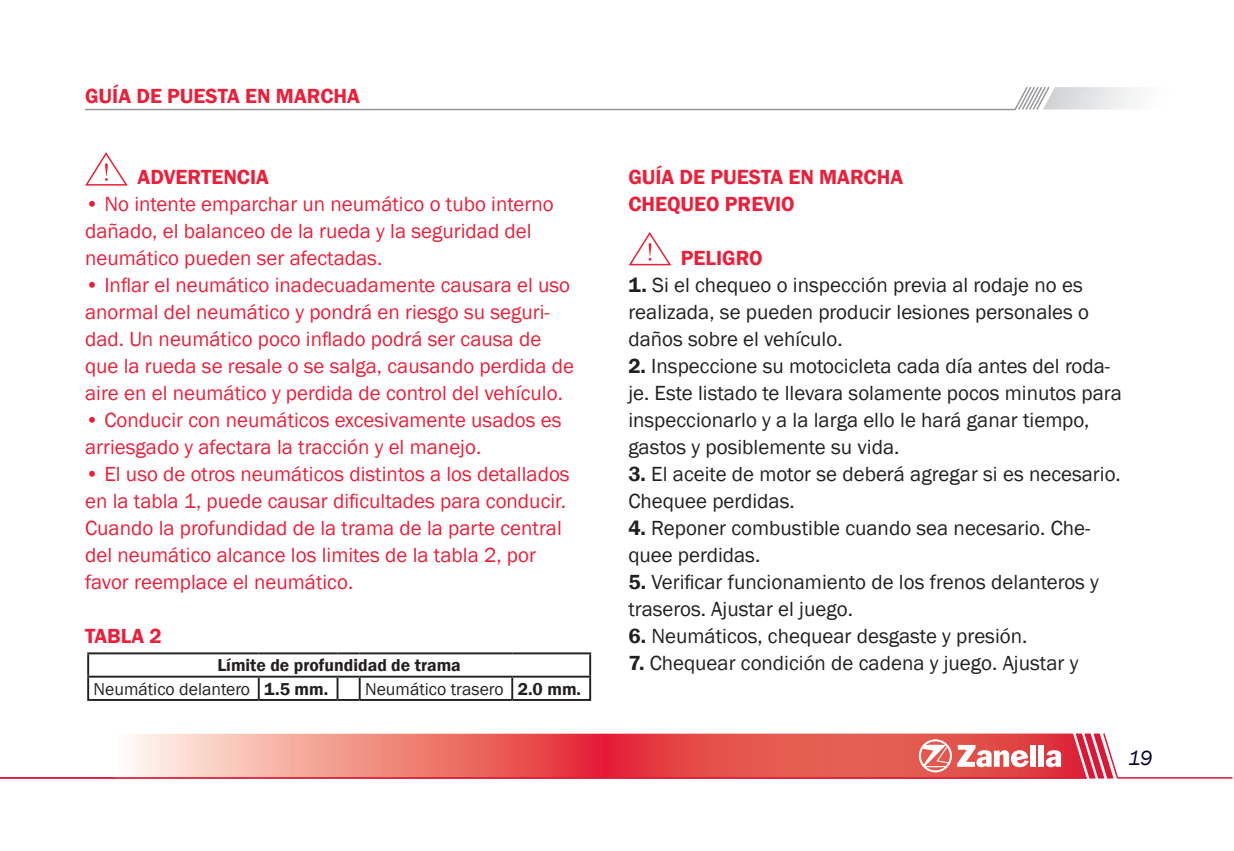
<style>
.page{position:relative;width:1234px;height:851px;background:#fff}
.page>*{position:absolute;margin:0;border:0;box-sizing:border-box;transform-origin:0 0}
.t1{font:21px/27px "Franklin Gothic";color:#eb1f39}
.t2{font:21px/27px "Franklin Gothic";color:#231f20}
.t3{font:600 21px/27px "Franklin Gothic";color:#eb1f39}
.t4{font:italic 21px "Franklin Gothic";color:#000030}
.t5{font:600 17.7px/23.4px "Franklin Gothic";color:#231f20}
.t6{font:17.7px "Franklin Gothic";color:#231f20}
.s1{font-weight:400}
.s2{font-weight:600}
</style>
<div class="page">
<svg style="left:134px;top:733px;width:941px;height:44px;background:#eb736d"></svg>
<svg style="left:1075px;top:733px;width:158px;height:46px"></svg>
<hr style="left:0;top:777px;width:1086px;height:1px;background:#dc1735">
<svg style="left:1045px;top:750px;width:15px;height:17px"></svg>
<div style="left:1030px;top:744px;width:5px;height:22px;background:#fff"></div>
<div style="left:1038px;top:744px;width:5px;height:22px;background:#fff"></div>
<svg style="left:957px;top:744px;width:71px;height:23px"></svg>
<svg style="left:918px;top:739px;width:33px;height:33px"></svg>
<svg style="left:85px;top:87px;width:1053px;height:24px"></svg>
<svg style="left:628px;top:232px;width:44px;height:34px"></svg>
<svg style="left:85px;top:152px;width:43px;height:34px"></svg>
<hr style="left:87px;top:652px;width:172px;height:2px;background:#231f20">
<hr style="left:87px;top:654px;width:2px;height:21px;background:#231f20">
<hr style="left:259px;top:652px;width:78px;height:2px;background:#231f20">
<hr style="left:337px;top:652px;width:22px;height:2px;background:#231f20">
<hr style="left:359px;top:652px;width:153px;height:2px;background:#231f20">
<hr style="left:512px;top:652px;width:79px;height:2px;background:#231f20">
<hr style="left:589px;top:654px;width:2px;height:21px;background:#231f20">
<hr style="left:87px;top:675px;width:172px;height:2px;background:#231f20">
<hr style="left:87px;top:677px;width:2px;height:21px;background:#231f20">
<hr style="left:259px;top:675px;width:78px;height:2px;background:#231f20">
<hr style="left:258px;top:677px;width:2px;height:21px;background:#231f20">
<hr style="left:337px;top:675px;width:22px;height:2px;background:#231f20">
<hr style="left:336px;top:677px;width:2px;height:21px;background:#231f20">
<hr style="left:359px;top:675px;width:153px;height:2px;background:#231f20">
<hr style="left:358px;top:677px;width:2px;height:21px;background:#231f20">
<hr style="left:512px;top:675px;width:79px;height:2px;background:#231f20">
<hr style="left:511px;top:677px;width:2px;height:21px;background:#231f20">
<hr style="left:589px;top:677px;width:2px;height:21px;background:#231f20">
<hr style="left:87px;top:698px;width:172px;height:2px;background:#231f20">
<hr style="left:259px;top:698px;width:78px;height:2px;background:#231f20">
<hr style="left:337px;top:698px;width:22px;height:2px;background:#231f20">
<hr style="left:359px;top:698px;width:153px;height:2px;background:#231f20">
<hr style="left:512px;top:698px;width:79px;height:2px;background:#231f20">
<p class="t3" style="left:85px;top:82px;width:276px">GUÍA DE PUESTA EN MARCHA</p>
<p class="t3" style="left:138px;top:163px;width:133px">ADVERTENCIA</p>
<p class="t1" style="left:85px;top:191px;width:470px">• No intente emparchar un neumático o tubo interno dañado, el balanceo de la rueda y la seguridad del neumático pueden ser afectadas.</p>
<p class="t1" style="left:85px;top:272px;width:490px">• Inflar el neumático inadecuadamente causara el uso anormal del neumático y pondrá en riesgo su seguri&shy;dad. Un neumático poco inflado podrá ser causa de que la rueda se resale o se salga, causando perdida de aire en el neumático y perdida de control del vehículo.</p>
<p class="t1" style="left:85px;top:407px;width:477px">• Conducir con neumáticos excesivamente usados es arriesgado y afectara la tracción y el manejo.</p>
<p class="t1" style="left:85px;top:461px;width:486px">• El uso de otros neumáticos distintos a los detallados en la tabla 1, puede causar dificultades para conducir.<br>Cuando la profundidad de la trama de la parte central del neumático alcance los limites de la tabla 2, por favor reemplace el neumático.</p>
<p class="t3" style="left:85px;top:623px;width:78px">TABLA 2</p>
<p class="t5" style="left:94px;top:653px;width:369px;text-indent:124px">Límite de profundidad de trama<br><span class="s1">Neumático delantero</span> 1.5 mm.</p>
<p class="t6" style="left:365px;top:677px;width:217px">Neumático trasero <span class="s2">2.0 mm.</span></p>
<p class="t3" style="left:628px;top:164px;width:276px">GUÍA DE PUESTA EN MARCHA<br>CHEQUEO PREVIO</p>
<p class="t3" style="left:680px;top:245px;width:83px">PELIGRO</p>
<p class="t2" style="left:628px;top:272px;width:462px"><span class="s2">1.</span> Si el chequeo o inspección previa al rodaje no es realizada, se pueden producir lesiones personales o daños sobre el vehículo.</p>
<p class="t2" style="left:628px;top:353px;width:495px"><span class="s2">2.</span> Inspeccione su motocicleta cada día antes del roda&shy;je. Este listado te llevara solamente pocos minutos para inspeccionarlo y a la larga ello le hará ganar tiempo, gastos y posiblemente su vida.</p>
<p class="t2" style="left:628px;top:461px;width:494px"><span class="s2">3.</span> El aceite de motor se deberá agregar si es necesario.<br>Chequee perdidas.</p>
<p class="t2" style="left:628px;top:515px;width:463px"><span class="s2">4.</span> Reponer combustible cuando sea necesario. Che&shy;quee perdidas.</p>
<p class="t2" style="left:628px;top:569px;width:472px"><span class="s2">5.</span> Verificar funcionamiento de los frenos delanteros y traseros. Ajustar el juego.</p>
<p class="t2" style="left:628px;top:623px;width:400px"><span class="s2">6.</span> Neumáticos, chequear desgaste y presión.</p>
<p class="t2" style="left:628px;top:650px;width:451px"><span class="s2">7.</span> Chequear condición de cadena y juego. Ajustar y</p>
<p class="t4" style="left:1127px;top:744px;width:26px">19</p>
</div>
